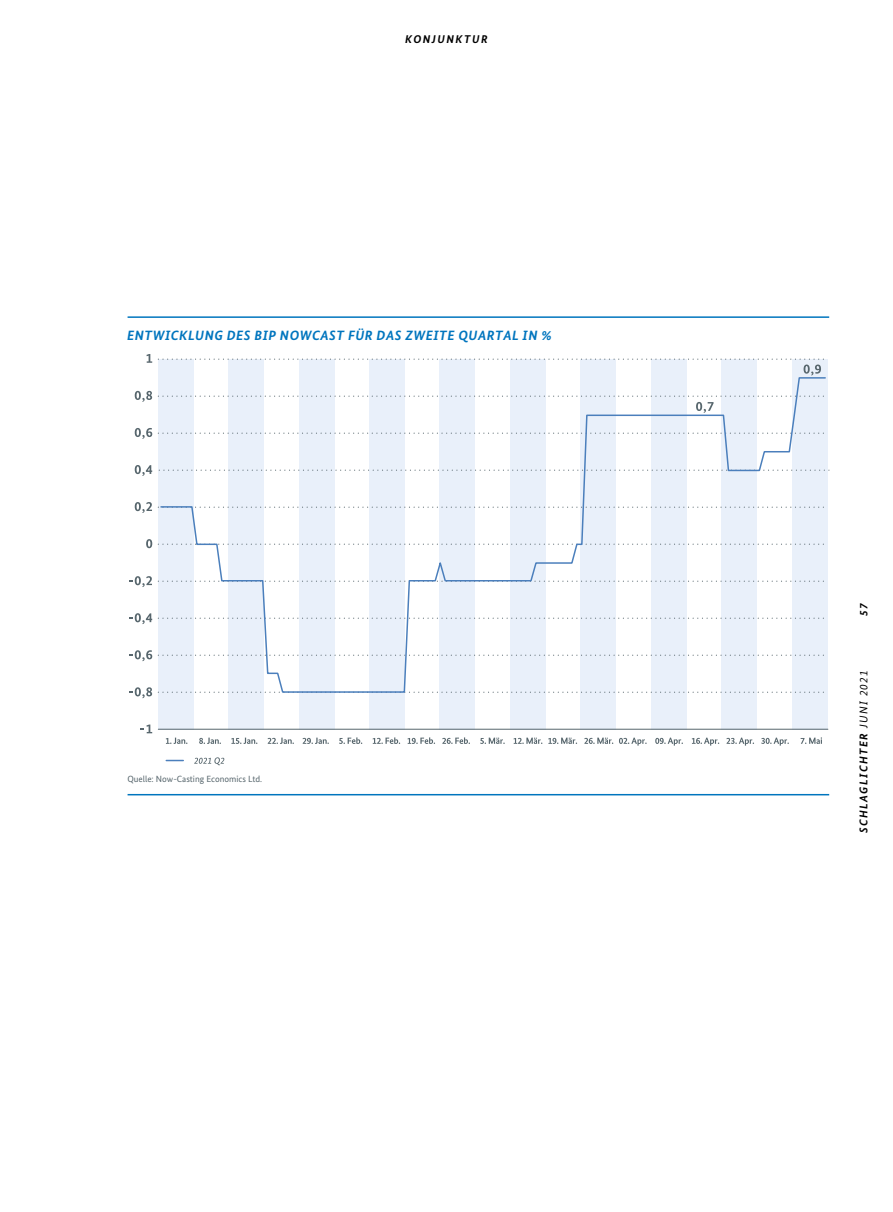
<style>
.page{position:relative;width:893px;height:1212px;background:#fff}
.page>*{position:absolute;margin:0;border:0;box-sizing:border-box;transform-origin:0 0}
.t1{font:italic 700 13.5px "Bundes Sans";letter-spacing:.04em;color:#0075be}
.t2{font:italic 700 11.25px "Bundes Sans";letter-spacing:.135em;color:#000}
.t3{font:9px "Bundes Sans";color:#57666d}
.s1{font-weight:400}
</style>
<div class="page">
<div style="left:721px;top:359px;width:36px;height:370px;background:#e9f0fa"></div>
<div style="left:792px;top:359px;width:35px;height:370px;background:#e9f0fa"></div>
<div style="left:158px;top:359px;width:35px;height:370px;background:#e9f0fa"></div>
<div style="left:299px;top:359px;width:35px;height:370px;background:#e9f0fa"></div>
<div style="left:228px;top:359px;width:36px;height:370px;background:#e9f0fa"></div>
<div style="left:440px;top:359px;width:35px;height:370px;background:#e9f0fa"></div>
<div style="left:369px;top:359px;width:36px;height:370px;background:#e9f0fa"></div>
<div style="left:510px;top:359px;width:35px;height:370px;background:#e9f0fa"></div>
<div style="left:581px;top:359px;width:35px;height:370px;background:#e9f0fa"></div>
<div style="left:651px;top:359px;width:35px;height:370px;background:#e9f0fa"></div>
<hr style="left:158px;top:729px;width:670px;height:1px;background:#57666d">
<svg style="left:166px;top:760px;width:17px;height:1px"></svg>
<svg style="left:159px;top:376px;width:667px;height:317px"></svg>
<svg style="left:194px;top:757px;width:30px;height:8px"></svg>
<svg style="left:146px;top:354px;width:6px;height:9px"></svg>
<svg style="left:135px;top:391px;width:17px;height:11px"></svg>
<svg style="left:135px;top:428px;width:17px;height:11px"></svg>
<svg style="left:135px;top:465px;width:17px;height:11px"></svg>
<svg style="left:135px;top:502px;width:17px;height:11px"></svg>
<svg style="left:146px;top:539px;width:6px;height:9px"></svg>
<svg style="left:129px;top:576px;width:23px;height:11px"></svg>
<svg style="left:129px;top:613px;width:23px;height:11px"></svg>
<svg style="left:129px;top:650px;width:23px;height:11px"></svg>
<svg style="left:129px;top:687px;width:23px;height:11px"></svg>
<svg style="left:140px;top:724px;width:12px;height:9px"></svg>
<svg style="left:158px;top:396px;width:670px;height:17px"></svg>
<svg style="left:166px;top:738px;width:21px;height:6px"></svg>
<svg style="left:199px;top:738px;width:22px;height:6px"></svg>
<svg style="left:231px;top:738px;width:26px;height:6px"></svg>
<svg style="left:268px;top:738px;width:26px;height:6px"></svg>
<svg style="left:303px;top:738px;width:26px;height:6px"></svg>
<svg style="left:339px;top:737px;width:23px;height:7px"></svg>
<svg style="left:373px;top:737px;width:27px;height:7px"></svg>
<svg style="left:407px;top:737px;width:28px;height:7px"></svg>
<svg style="left:442px;top:737px;width:28px;height:7px"></svg>
<svg style="left:480px;top:737px;width:25px;height:7px"></svg>
<svg style="left:513px;top:737px;width:29px;height:7px"></svg>
<svg style="left:548px;top:737px;width:29px;height:7px"></svg>
<svg style="left:584px;top:737px;width:29px;height:7px"></svg>
<svg style="left:619px;top:738px;width:28px;height:8px"></svg>
<svg style="left:655px;top:738px;width:28px;height:8px"></svg>
<svg style="left:692px;top:738px;width:27px;height:8px"></svg>
<svg style="left:726px;top:738px;width:28px;height:8px"></svg>
<svg style="left:761px;top:738px;width:28px;height:8px"></svg>
<svg style="left:801px;top:737px;width:21px;height:7px"></svg>
<svg style="left:158px;top:359px;width:670px;height:16px"></svg>
<hr style="left:128px;top:794px;width:701px;height:1px;background:#0075be">
<hr style="left:128px;top:316px;width:701px;height:2px;background:#0075be">
<p class="t2" style="left:405px;top:32px;width:84px">KONJUNKTUR</p>
<p class="t1" style="left:127px;top:327px;width:426px">ENTWICKLUNG DES BIP NOWCAST FÜR DAS ZWEITE QUARTAL IN %</p>
<p class="t3" style="left:127px;top:773px;width:136px">Quelle: Now-Casting Economics Ltd.</p>
<p class="t2" style="left:857px;top:616px;width:14px;rotate:-90deg">57</p>
<p class="t2" style="left:857px;top:833px;width:164px;rotate:-90deg">SCHLAGLICHTER <span class="s1">JUNI 2021</span></p>
</div>
